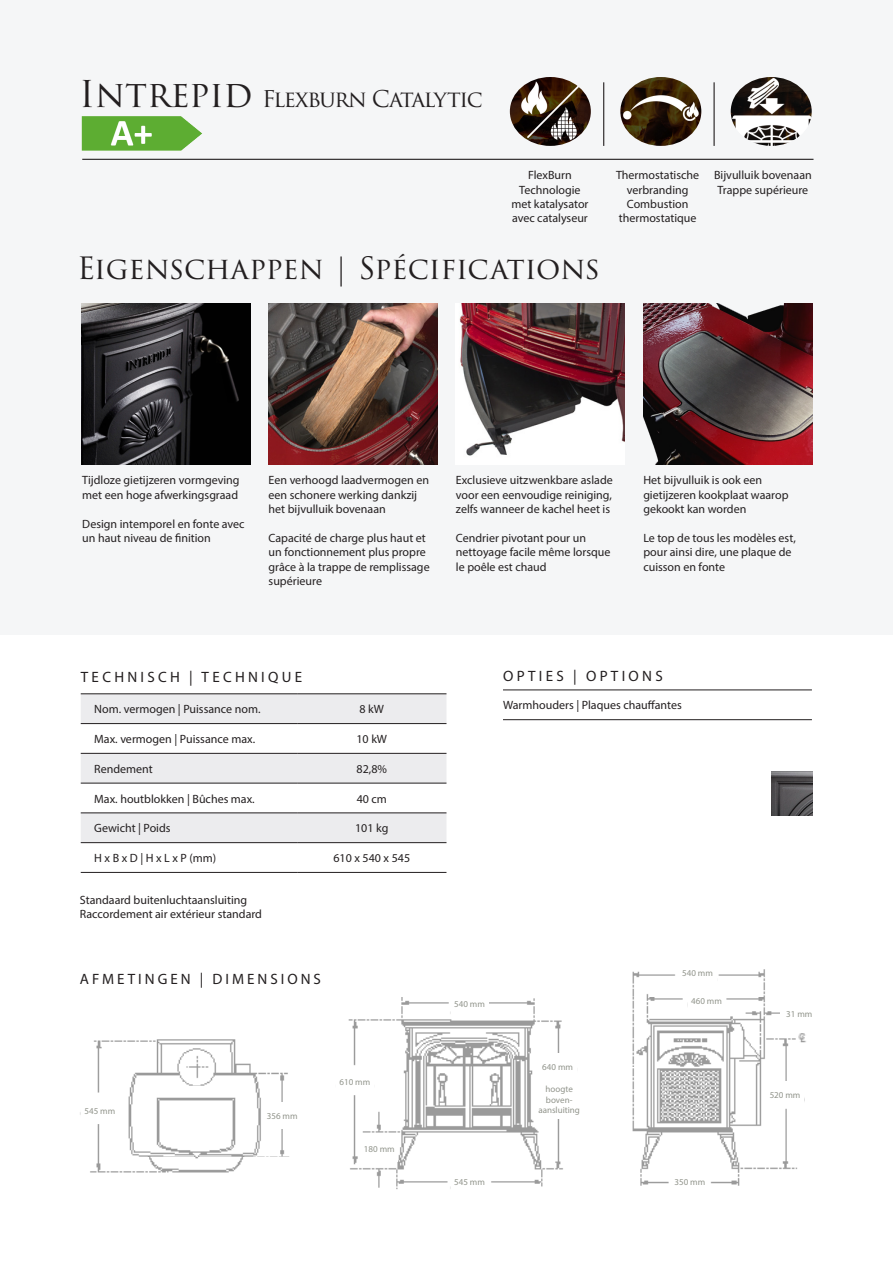
<style>
.page{position:relative;width:893px;height:1263px;background:#fff}
.page>*{position:absolute;margin:0;border:0;box-sizing:border-box;transform-origin:0 0}
.t1{font:30px "Trajan Pro 3";letter-spacing:-.01em;color:#231f20}
.t2{font:22.5px "Trajan Pro 3";letter-spacing:-.06em;color:#231f20}
.t3{font:15px "Myriad Pro";letter-spacing:.22em;color:#231f20}
.t4{font:15px "Myriad Pro";letter-spacing:.2em;color:#231f20}
.t5{font:12px/14.4px "Myriad Pro";color:#231f20}
.t6{font:9px "Myriad Pro";color:#91948b}
.s1{font-size:36px}
</style>
<div class="page">
<div style="left:0;top:0;width:893px;height:634px;background:#f2f3f4"></div>
<img style="left:81px;top:116px;width:129px;height:43px">
<div style="left:81px;top:694px;width:365px;height:29px;background:#ececee"></div>
<svg style="left:81px;top:754px;width:365px;height:88px"></svg>
<hr style="left:81px;top:693px;width:216px;height:1px;background:#231f20">
<hr style="left:297px;top:693px;width:149px;height:1px;background:#231f20">
<hr style="left:81px;top:723px;width:216px;height:1px;background:#231f20">
<hr style="left:297px;top:723px;width:149px;height:1px;background:#231f20">
<hr style="left:81px;top:753px;width:216px;height:1px;background:#231f20">
<hr style="left:297px;top:753px;width:149px;height:1px;background:#231f20">
<hr style="left:81px;top:783px;width:216px;height:1px;background:#231f20">
<hr style="left:297px;top:783px;width:149px;height:1px;background:#231f20">
<hr style="left:81px;top:813px;width:216px;height:1px;background:#231f20">
<hr style="left:297px;top:813px;width:149px;height:1px;background:#231f20">
<hr style="left:81px;top:842px;width:216px;height:1px;background:#231f20">
<hr style="left:81px;top:872px;width:216px;height:1px;background:#231f20">
<hr style="left:297px;top:842px;width:149px;height:1px;background:#231f20">
<hr style="left:297px;top:872px;width:149px;height:1px;background:#231f20">
<hr style="left:82px;top:159px;width:731px;height:1px;background:#231f20">
<img style="left:510px;top:77px;width:81px;height:69px">
<img style="left:731px;top:77px;width:81px;height:69px">
<img style="left:620px;top:77px;width:81px;height:69px">
<hr style="left:713px;top:82px;width:2px;height:64px;background:#231f20">
<hr style="left:603px;top:82px;width:1px;height:64px;background:#231f20">
<img style="left:81px;top:304px;width:169px;height:160px">
<img style="left:456px;top:304px;width:169px;height:160px">
<img style="left:269px;top:304px;width:168px;height:160px">
<img style="left:643px;top:304px;width:169px;height:160px">
<hr style="left:503px;top:690px;width:309px;height:1px;background:#231f20">
<hr style="left:503px;top:719px;width:309px;height:1px;background:#231f20">
<img style="left:771px;top:772px;width:41px;height:43px">
<img style="left:632px;top:969px;width:174px;height:217px">
<div style="left:679px;top:960px;width:37px;height:26px;background:#fff"></div>
<div style="left:688px;top:987px;width:37px;height:26px;background:#fff"></div>
<div style="left:780px;top:1000px;width:38px;height:26px;background:#fff"></div>
<div style="left:766px;top:1082px;width:38px;height:26px;background:#fff"></div>
<div style="left:671px;top:1169px;width:38px;height:26px;background:#fff"></div>
<img style="left:80px;top:1039px;width:209px;height:134px">
<div style="left:81px;top:1097px;width:38px;height:26px;background:#fff"></div>
<div style="left:263px;top:1102px;width:38px;height:26px;background:#fff"></div>
<img style="left:348px;top:997px;width:215px;height:193px">
<div style="left:451px;top:991px;width:37px;height:26px;background:#fff"></div>
<div style="left:336px;top:1069px;width:38px;height:26px;background:#fff"></div>
<div style="left:360px;top:1135px;width:38px;height:26px;background:#fff"></div>
<div style="left:539px;top:1053px;width:37px;height:26px;background:#fff"></div>
<div style="left:451px;top:1169px;width:37px;height:26px;background:#fff"></div>
<div style="left:536px;top:1079px;width:47px;height:40px;background:#fff"></div>
<p class="t2" style="left:79px;top:84px;width:405px"><span class="s1">Intrepid</span> Flexburn Catalytic</p>
<p class="t5" style="left:528px;top:168px;width:45px">FlexBurn</p>
<p class="t5" style="left:519px;top:182px;width:63px">Technologie</p>
<p class="t5" style="left:511px;top:197px;width:79px">met katalysator</p>
<p class="t5" style="left:512px;top:211px;width:77px">avec catalyseur</p>
<p class="t1" style="left:77px;top:248px;width:524px">Eigenschappen | Spécifications</p>
<p class="t5" style="left:616px;top:168px;width:85px;text-align:center">Thermostatische verbranding</p>
<p class="t5" style="left:619px;top:197px;width:79px;text-align:center">Combustion thermostatique</p>
<p class="t5" style="left:714px;top:168px;width:99px">Bijvulluik bovenaan<br>Trappe supérieure</p>
<p class="t5" style="left:82px;top:473px;width:159px">Tijdloze gietijzeren vormgeving met een hoge afwerkingsgraad</p>
<p class="t5" style="left:82px;top:516px;width:164px">Design intemporel en fonte avec un haut niveau de finition</p>
<p class="t5" style="left:269px;top:473px;width:162px">Een verhoogd laadvermogen en een schonere werking dankzij het bijvulluik bovenaan</p>
<p class="t5" style="left:269px;top:530px;width:163px">Capacité de charge plus haut et un fonctionnement plus propre grâce à la trappe de remplissage supérieure</p>
<p class="t5" style="left:456px;top:473px;width:158px;text-align:justify">Exclusieve uitzwenkbare aslade voor een eenvoudige reiniging, zelfs wanneer de kachel heet is</p>
<p class="t5" style="left:456px;top:530px;width:156px">Cendrier pivotant pour un nettoyage facile même lorsque le poêle est chaud</p>
<p class="t5" style="left:643px;top:473px;width:147px">Het bijvulluik is ook een gietijzeren kookplaat waarop gekookt kan worden</p>
<p class="t5" style="left:643px;top:530px;width:154px">Le top de tous les modèles est, pour ainsi dire, une plaque de cuisson en fonte</p>
<p class="t3" style="left:81px;top:668px;width:223px">TECHNISCH | TECHNIQUE</p>
<p class="t5" style="left:94px;top:702px;width:168px">Nom. vermogen | Puissance nom.</p>
<p class="t5" style="left:360px;top:702px;width:26px">8 kW</p>
<p class="t5" style="left:94px;top:731px;width:162px">Max. vermogen | Puissance max.</p>
<p class="t5" style="left:356px;top:731px;width:32px">10 kW</p>
<p class="t5" style="left:94px;top:761px;width:60px">Rendement</p>
<p class="t5" style="left:357px;top:761px;width:32px">82,8%</p>
<p class="t5" style="left:94px;top:791px;width:162px">Max. houtblokken | Bûches max.</p>
<p class="t5" style="left:357px;top:791px;width:32px">40 cm</p>
<p class="t5" style="left:94px;top:821px;width:78px">Gewicht | Poids</p>
<p class="t5" style="left:355px;top:821px;width:35px">101 kg</p>
<p class="t5" style="left:94px;top:851px;width:124px">H x B x D | H x L x P (mm)</p>
<p class="t5" style="left:333px;top:851px;width:78px">610 x 540 x 545</p>
<p class="t5" style="left:80px;top:893px;width:184px">Standaard buitenluchtaansluiting<br>Raccordement air extérieur standard</p>
<p class="t4" style="left:80px;top:969px;width:243px">AFMETINGEN | DIMENSIONS</p>
<p class="t6" style="left:85px;top:1105px;width:32px">545 mm</p>
<p class="t6" style="left:267px;top:1110px;width:32px">356 mm</p>
<p class="t6" style="left:340px;top:1076px;width:32px">610 mm</p>
<p class="t6" style="left:364px;top:1143px;width:32px">180 mm</p>
<p class="t3" style="left:503px;top:666px;width:161px">OPTIES | OPTIONS</p>
<p class="t5" style="left:503px;top:698px;width:180px">Warmhouders | Plaques chauffantes</p>
<p class="t6" style="left:454px;top:999px;width:32px">540 mm</p>
<p class="t6" style="left:454px;top:1177px;width:32px">545 mm</p>
<p class="t6" style="left:542px;top:1061px;width:32px">640 mm</p>
<p class="t6" style="left:545px;top:1083px;width:29px">hoogte</p>
<p class="t6" style="left:546px;top:1094px;width:28px">boven-</p>
<p class="t6" style="left:538px;top:1105px;width:43px">aansluiting</p>
<p class="t6" style="left:682px;top:967px;width:32px">540 mm</p>
<p class="t6" style="left:691px;top:995px;width:32px">460 mm</p>
<p class="t6" style="left:674px;top:1177px;width:32px">350 mm</p>
<p class="t6" style="left:786px;top:1008px;width:28px">31 mm</p>
<p class="t6" style="left:770px;top:1089px;width:32px">520 mm</p>
</div>
